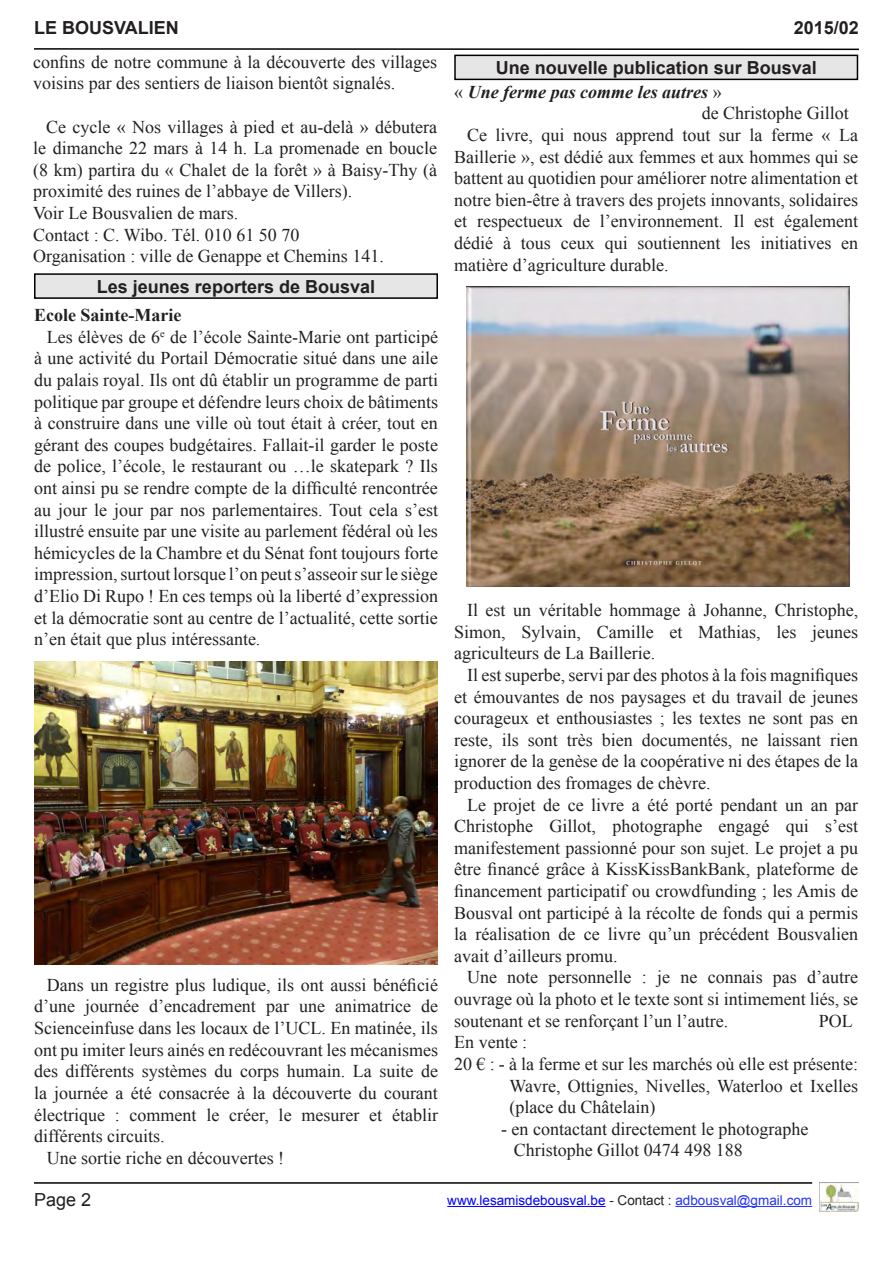
<style>
.page{position:relative;width:893px;height:1263px;background:#fff}
.page>*{position:absolute;margin:0;border:0;box-sizing:border-box;transform-origin:0 0}
.t1{font:18px/21.6px "Times New Roman";color:#231f20;text-align:justify}
.t2{font:700 18px "Arial";color:#231f20}
.t3{font:italic 700 18px "Times New Roman";color:#231f20}
.t4{font:700 18px "Times New Roman";color:#231f20}
.t5{font:18px "Arial";color:#231f20}
.t6{font:13.5px "Arial";color:#00f}
.s1{font-weight:400;font-style:normal}
.s2{color:#231f20}
.s3{color:#2333fc}
</style>
<div class="page">
<hr style="left:447px;top:1206px;width:159px;height:1px;background:#00f">
<hr style="left:675px;top:1206px;width:137px;height:1px;background:#2333fc">
<hr style="left:34px;top:1182px;width:778px;height:2px;background:#000">
<img style="left:820px;top:1182px;width:39px;height:30px">
<hr style="left:34px;top:48px;width:825px;height:2px;background:#000">
<div style="left:455px;top:55px;width:402px;height:24px;background:#e6e6e6"></div>
<div style="left:454px;top:55px;width:404px;height:25px;border:2px solid #000"></div>
<div style="left:35px;top:274px;width:402px;height:24px;background:#e6e6e6"></div>
<div style="left:34px;top:273px;width:404px;height:26px;border:2px solid #000"></div>
<img style="left:34px;top:661px;width:404px;height:303px">
<img style="left:466px;top:286px;width:383px;height:300px">
<p class="t2" style="left:34px;top:16px;width:146px">LE BOUSVALIEN</p>
<p class="t2" style="left:794px;top:16px;width:67px">2015/02</p>
<p class="t1" style="left:33px;top:51px;width:405px">confins de notre commune à la découverte des villages voisins par des sentiers de liaison bientôt signalés.</p>
<p class="t1" style="left:33px;top:116px;width:405px;text-indent:13px">Ce cycle « Nos villages à pied et au-delà » débutera le dimanche 22 mars à 14 h. La promenade en boucle (8 km) partira du « Chalet de la forêt » à Baisy-Thy (à proximité des ruines de l’abbaye de Villers).</p>
<p class="t1" style="left:33px;top:202px;width:207px">Voir Le Bousvalien de mars.</p>
<p class="t1" style="left:33px;top:224px;width:268px">Contact : C. Wibo. Tél. 010 61 50 70</p>
<p class="t1" style="left:33px;top:245px;width:352px">Organisation : ville de Genappe et Chemins 141.</p>
<p class="t2" style="left:97px;top:274px;width:280px">Les jeunes reporters de Bousval</p>
<p class="t4" style="left:34px;top:303px;width:149px">Ecole Sainte-Marie</p>
<p class="t1" style="left:34px;top:326px;width:405px;text-indent:13px">Les élèves de 6<sup>e</sup> de l’école Sainte-Marie ont participé à une activité du Portail Démocratie situé dans une aile du palais royal. Ils ont dû établir un programme de parti politique par groupe et défendre leurs choix de bâtiments à construire dans une ville où tout était à créer, tout en gérant des coupes budgétaires. Fallait-il garder le poste de police, l’école, le restaurant ou …le skatepark ? Ils ont ainsi pu se rendre compte de la difficulté rencontrée au jour le jour par nos parlementaires. Tout cela s’est illustré ensuite par une visite au parlement fédéral où les hémicycles de la Chambre et du Sénat font toujours forte impression, surtout lorsque l’on peut s’asseoir sur le siège d’Elio Di Rupo ! En ces temps où la liberté d’expression et la démocratie sont au centre de l’actualité, cette sortie n’en était que plus intéressante.</p>
<p class="t1" style="left:34px;top:974px;width:405px;text-indent:13px">Dans un registre plus ludique, ils ont aussi bénéficié d’une journée d’encadrement par une animatrice de Scienceinfuse dans les locaux de l’UCL. En matinée, ils ont pu imiter leurs ainés en redécouvrant les mécanismes des différents systèmes du corps humain. La suite de la journée a été consacrée à la découverte du courant électrique : comment le créer, le mesurer et établir différents circuits.</p>
<p class="t1" style="left:47px;top:1146px;width:239px">Une sortie riche en découvertes !</p>
<p class="t2" style="left:496px;top:56px;width:323px">Une nouvelle publication sur Bousval</p>
<p class="t3" style="left:454px;top:79px;width:269px"><span class="s1">«</span> Une ferme pas comme les autres <span class="s1">»</span></p>
<p class="t1" style="left:702px;top:102px;width:149px">de Christophe Gillot</p>
<p class="t1" style="left:454px;top:124px;width:405px;text-indent:13px">Ce livre, qui nous apprend tout sur la ferme « La Baillerie », est dédié aux femmes et aux hommes qui se battent au quotidien pour améliorer notre alimentation et notre bien-être à travers des projets innovants, solidaires et respectueux de l’environnement. Il est également dédié à tous ceux qui soutiennent les initiatives en matière d’agriculture durable.</p>
<p class="t1" style="left:454px;top:599px;width:405px;text-indent:13px">Il est un véritable hommage à Johanne, Christophe, Simon, Sylvain, Camille et Mathias, les jeunes agriculteurs de La Baillerie.</p>
<p class="t1" style="left:454px;top:664px;width:405px;text-indent:13px">Il est superbe, servi par des photos à la fois magnifiques et émouvantes de nos paysages et du travail de jeunes courageux et enthousiastes ; les textes ne sont pas en reste, ils sont très bien documentés, ne laissant rien ignorer de la genèse de la coopérative ni des étapes de la production des fromages de chèvre.</p>
<p class="t1" style="left:454px;top:793px;width:405px;text-indent:13px">Le projet de ce livre a été porté pendant un an par Christophe Gillot, photographe engagé qui s’est manifestement passionné pour son sujet. Le projet a pu être financé grâce à KissKissBankBank, plateforme de financement participatif ou crowdfunding ; les Amis de Bousval ont participé à la récolte de fonds qui a permis la réalisation de ce livre qu’un précédent Bousvalien avait d’ailleurs promu.</p>
<p class="t1" style="left:454px;top:966px;width:405px;text-indent:13px">Une note personnelle : je ne connais pas d’autre ouvrage où la photo et le texte sont si intimement liés, se soutenant et se renforçant l’un l’autre.</p>
<p class="t1" style="left:819px;top:1009px;width:36px">POL</p>
<p class="t1" style="left:454px;top:1031px;width:74px">En vente :</p>
<p class="t1" style="left:454px;top:1053px;width:405px">20 € : - à la ferme et sur les marchés où elle est présente:</p>
<p class="t1" style="left:509px;top:1074px;width:350px">Wavre, Ottignies, Nivelles, Waterloo et Ixelles (place du Châtelain)</p>
<p class="t1" style="left:501px;top:1117px;width:309px">- en contactant directement le photographe</p>
<p class="t1" style="left:514px;top:1139px;width:231px">Christophe Gillot 0474 498 188</p>
<p class="t5" style="left:34px;top:1188px;width:59px">Page 2</p>
<p class="t6" style="left:447px;top:1191px;width:366px">www.lesamisdebousval.be <span class="s2">- Contact :</span> <span class="s3">adbousval@gmail.com</span></p>
</div>
